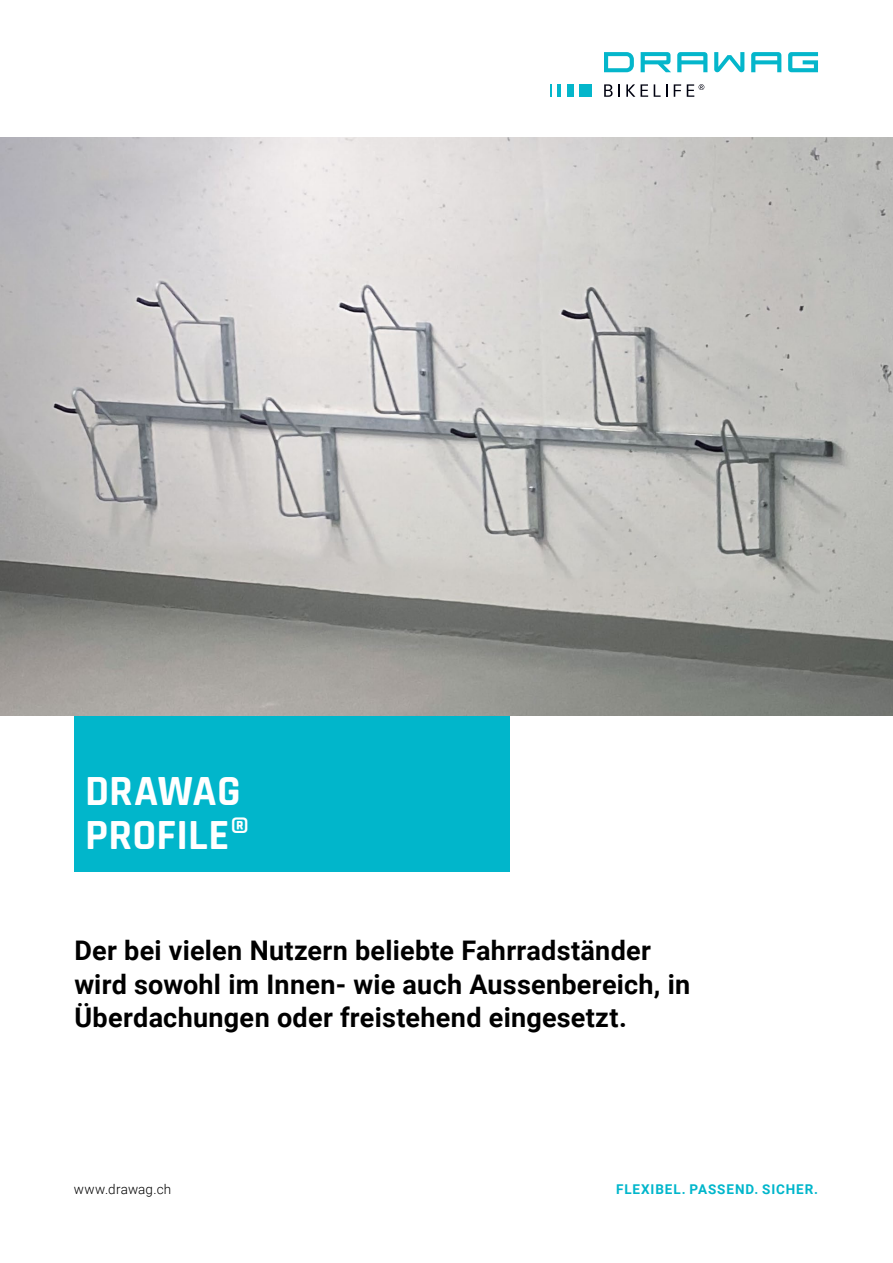
<style>
.page{position:relative;width:893px;height:1263px;background:#fff}
.page>*{position:absolute;margin:0;border:0;box-sizing:border-box;transform-origin:0 0}
.t1{font:700 43.5px/44.4px "Rajdhani";letter-spacing:.005em;color:#fff}
.t2{font:700 27px/33.3px "Roboto";letter-spacing:.01em;color:#000}
.t3{font:700 13.5px "Roboto";letter-spacing:.065em;color:#01b6cb}
.t4{font:300 13.5px "Roboto";letter-spacing:.015em;color:#000}
</style>
<div class="page">
<div style="left:74px;top:694px;width:436px;height:177px;background:#01b6cb"></div>
<img style="left:0;top:138px;width:893px;height:577px">
<div style="left:579px;top:85px;width:12px;height:12px;background:#04b6cb"></div>
<div style="left:567px;top:85px;width:6px;height:12px;background:#04b6cb"></div>
<svg style="left:558px;top:85px;width:3px;height:12px"></svg>
<svg style="left:550px;top:85px;width:2px;height:12px"></svg>
<svg style="left:714px;top:52px;width:30px;height:20px"></svg>
<svg style="left:604px;top:52px;width:30px;height:20px"></svg>
<svg style="left:641px;top:52px;width:30px;height:20px"></svg>
<svg style="left:677px;top:52px;width:30px;height:20px"></svg>
<svg style="left:751px;top:52px;width:30px;height:20px"></svg>
<svg style="left:788px;top:52px;width:30px;height:20px"></svg>
<svg style="left:604px;top:84px;width:16px;height:13px"></svg>
<svg style="left:626px;top:84px;width:9px;height:13px"></svg>
<svg style="left:641px;top:84px;width:7px;height:13px"></svg>
<svg style="left:654px;top:84px;width:13px;height:13px"></svg>
<svg style="left:674px;top:84px;width:7px;height:13px"></svg>
<svg style="left:687px;top:84px;width:17px;height:13px"></svg>
<h1 class="t1" style="left:85px;top:770px;width:167px">DRAWAG<br>PROFILE®</h1>
<p class="t2" style="left:74px;top:933px;width:617px">Der bei vielen Nutzern beliebte Fahrradständer wird sowohl im Innen- wie auch Aussenbereich, in<br>Überdachungen oder freistehend eingesetzt.</p>
<p class="t4" style="left:74px;top:1179px;width:99px">www.drawag.ch</p>
<p class="t3" style="left:616px;top:1179px;width:203px">FLEXIBEL. PASSEND. SICHER.</p>
</div>
